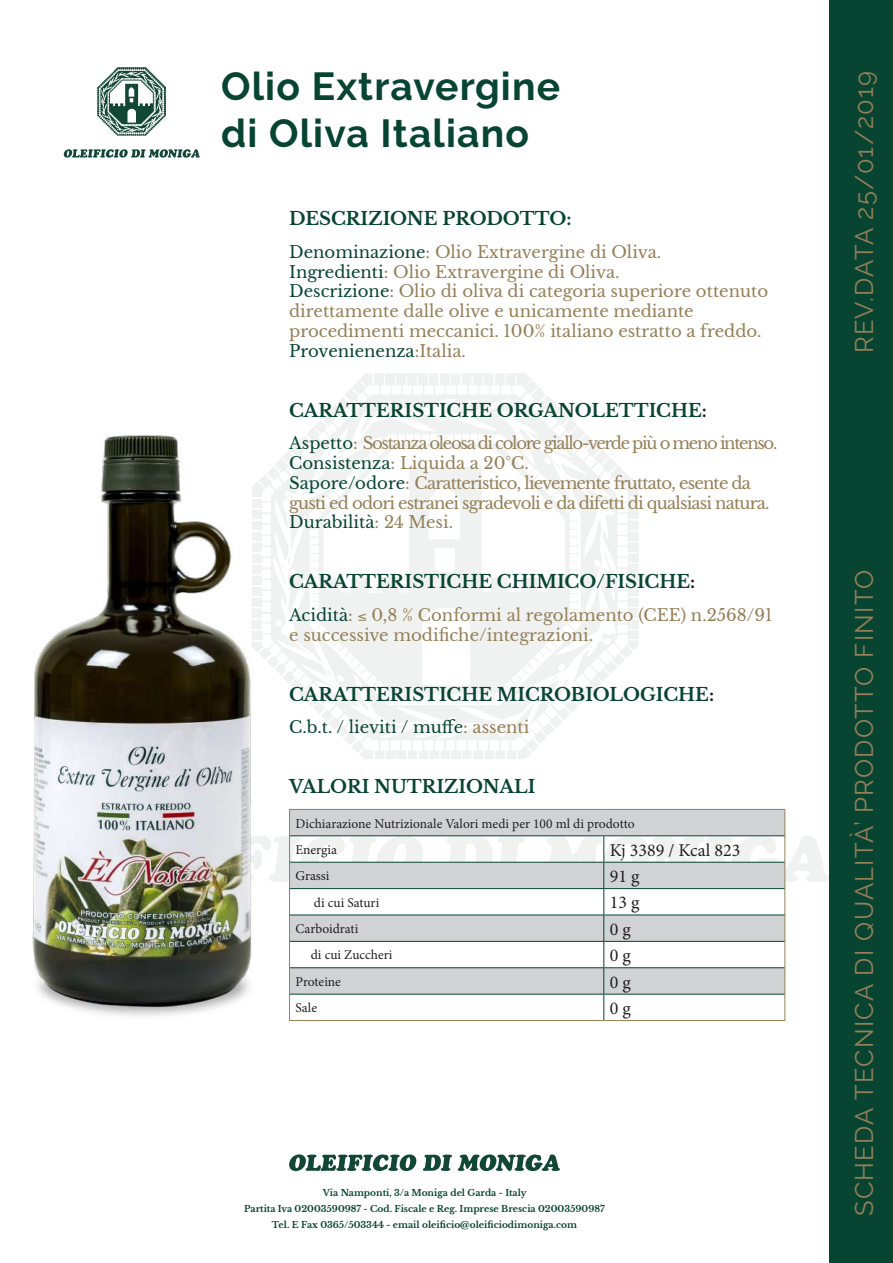
<style>
.page{position:relative;width:893px;height:1263px;background:#fff}
.page>*{position:absolute;margin:0;border:0;box-sizing:border-box;transform-origin:0 0}
.t1{font:700 39px/46.8px "Raleway";letter-spacing:.03em;color:#074432}
.t2{font:25.5px "Raleway";letter-spacing:.05em;color:#957f57}
.t3{font:700 18px "Libre Baskerville";color:#074432}
.t4{font:18px "Minion Pro";color:#231f20}
.t5{font:16.5px/19.8px "Libre Baskerville";color:#957f57}
.t6{font:16.5px/19.8px "Libre Baskerville";letter-spacing:-.05em;color:#957f57}
.t7{font:16.5px "Libre Baskerville";color:#074432}
.t8{font:13.5px/26.4px "Minion Pro";color:#231f20}
.t9{font:700 9px/15.8px "Libre Baskerville";color:#074432;text-align:center}
.s1{color:#074432}
.s2{color:#231f20}
.s3{color:#957f57}
</style>
<div class="page">
<svg style="left:289px;top:1154px;width:127px;height:17px"></svg>
<svg style="left:423px;top:1154px;width:29px;height:17px"></svg>
<svg style="left:458px;top:1154px;width:102px;height:17px"></svg>
<svg style="left:354px;top:373px;width:285px;height:386px"></svg>
<svg style="left:359px;top:747px;width:14px;height:12px"></svg>
<svg style="left:602px;top:608px;width:6px;height:13px"></svg>
<svg style="left:437px;top:721px;width:7px;height:4px"></svg>
<svg style="left:555px;top:463px;width:5px;height:6px"></svg>
<svg style="left:528px;top:676px;width:51px;height:68px"></svg>
<svg style="left:448px;top:413px;width:8px;height:3px"></svg>
<svg style="left:599px;top:572px;width:4px;height:6px"></svg>
<img style="left:32px;top:386px;width:322px;height:621px">
<div style="left:829px;top:0;width:64px;height:1263px;background:#074432"></div>
<svg style="left:423px;top:810px;width:117px;height:184px;fill:#d1d2d4"></svg>
<hr style="left:289px;top:809px;width:315px;height:1px;background:#957f57">
<hr style="left:604px;top:809px;width:181px;height:1px;background:#957f57">
<img style="left:64px;top:810px;width:359px;height:210px">
<hr style="left:289px;top:1020px;width:315px;height:1px;background:#957f57">
<hr style="left:604px;top:1020px;width:181px;height:1px;background:#957f57">
<hr style="left:290px;top:835px;width:314px;height:1px;background:#074432">
<hr style="left:290px;top:862px;width:314px;height:1px;background:#074432">
<hr style="left:290px;top:888px;width:314px;height:1px;background:#074432">
<hr style="left:290px;top:914px;width:314px;height:1px;background:#074432">
<hr style="left:290px;top:941px;width:314px;height:1px;background:#074432">
<hr style="left:290px;top:967px;width:314px;height:1px;background:#074432">
<hr style="left:290px;top:994px;width:314px;height:1px;background:#074432">
<svg style="left:540px;top:810px;width:289px;height:210px"></svg>
<svg style="left:64px;top:149px;width:136px;height:9px"></svg>
<svg style="left:97px;top:67px;width:69px;height:69px"></svg>
<h1 class="t1" style="left:221px;top:64px;width:341px">Olio Extravergine di Oliva Italiano</h1>
<p class="t3" style="left:289px;top:208px;width:284px">DESCRIZIONE PRODOTTO:</p>
<p class="t5" style="left:289px;top:242px;width:480px"><span class="s1">Denominazione</span>: Olio Extravergine di Oliva.<br><span class="s1">Ingredienti</span>: Olio Extravergine di Oliva.<br><span class="s1">Descrizione</span>: Olio di oliva di categoria superiore ottenuto direttamente dalle olive e unicamente mediante procedimenti meccanici. 100% italiano estratto a freddo.<br><span class="s1">Provenienenza</span>:Italia.</p>
<p class="t3" style="left:289px;top:399px;width:419px">CARATTERISTICHE ORGANOLETTICHE<span class="s2">:</span></p>
<p class="t6" style="left:289px;top:433px;width:490px"><span class="s1">Aspetto</span>: Sostanza oleosa di colore giallo-verde più o meno intenso.<br><span class="s1">Consistenza</span>: Liquida a 20°C.<br><span class="s1">Sapore/odore</span>: Caratteristico, lievemente fruttato, esente da gusti ed odori estranei sgradevoli e da difetti di qualsiasi natura.<br><span class="s1">Durabilità</span>: 24 Mesi.</p>
<p class="t3" style="left:289px;top:571px;width:408px">CARATTERISTICHE CHIMICO/FISICHE<span class="s2">:</span></p>
<p class="t5" style="left:289px;top:605px;width:485px"><span class="s1">Acidità</span>: ≤ 0,8 % Conformi al regolamento (CEE) n.2568/91 e successive modifiche/integrazioni.</p>
<p class="t3" style="left:289px;top:683px;width:426px">CARATTERISTICHE MICROBIOLOGICHE<span class="s2">:</span></p>
<p class="t7" style="left:289px;top:717px;width:242px">C.b.t. / lieviti / muffe<span class="s3">: assenti</span></p>
<p class="t3" style="left:289px;top:775px;width:248px">VALORI NUTRIZIONALI</p>
<p class="t8" style="left:296px;top:810px;width:341px">Dichiarazione Nutrizionale Valori medi per 100 ml di prodotto<br>Energia</p>
<p class="t4" style="left:610px;top:838px;width:132px">Kj 3389 / Kcal 823</p>
<p class="t8" style="left:296px;top:863px;width:35px">Grassi</p>
<p class="t4" style="left:610px;top:864px;width:31px">91 g</p>
<p class="t8" style="left:314px;top:889px;width:67px">di cui Saturi</p>
<p class="t4" style="left:610px;top:890px;width:31px">13 g</p>
<p class="t8" style="left:296px;top:916px;width:64px">Carboidrati</p>
<p class="t4" style="left:610px;top:917px;width:23px">0 g</p>
<p class="t8" style="left:311px;top:942px;width:83px">di cui Zuccheri</p>
<p class="t4" style="left:610px;top:943px;width:23px">0 g</p>
<p class="t8" style="left:296px;top:968px;width:47px">Proteine</p>
<p class="t4" style="left:610px;top:970px;width:23px">0 g</p>
<p class="t8" style="left:296px;top:995px;width:23px">Sale</p>
<p class="t4" style="left:610px;top:996px;width:23px">0 g</p>
<p class="t9" style="left:244px;top:1185px;width:362px">Via Namponti, 3/a Moniga del Garda - Italy<br>Partita Iva 02003590987 - Cod. Fiscale e Reg. Imprese Brescia 02003590987<br>Tel. E Fax 0365/503344 - email oleificio@oleificiodimoniga.com</p>
<h2 class="t2" style="left:849px;top:353px;width:284px;rotate:-90deg">REV.DATA 25/01/2019</h2>
<h2 class="t2" style="left:849px;top:1216px;width:648px;rotate:-90deg">SCHEDA TECNICA DI QUALITÀ’ PRODOTTO FINITO</h2>
</div>
